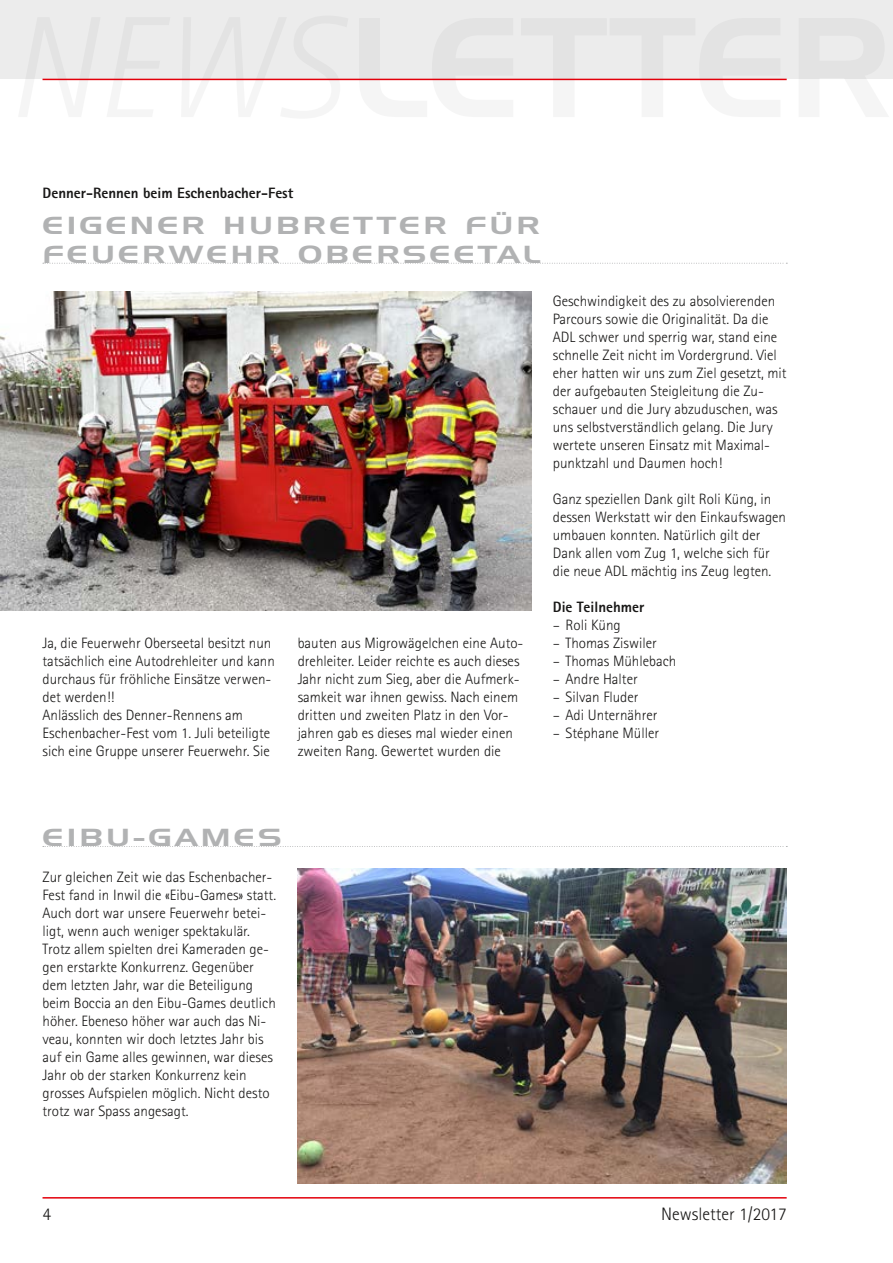
<style>
.page{position:relative;width:893px;height:1263px;background:#fff}
.page>*{position:absolute;margin:0;border:0;box-sizing:border-box;transform-origin:0 0}
.t1{font:24px/28.8px "Handel Gothic BT";letter-spacing:.1em;color:#b1b2b3;scale:1.3 1}
.t2{font:300 18px "Rotis Sans Serif";color:#181716}
.t3{font:300 15px/18px "Rotis Sans Serif";color:#181716}
.t4{font:800 15px "Rotis Sans Serif";color:#181716}
</style>
<div class="page">
<div style="left:0;top:0;width:893px;height:79px;background:#ececec"></div>
<hr style="left:43px;top:1197px;width:744px;height:1px;background:#e3000b">
<hr style="left:43px;top:79px;width:744px;height:1px;background:#e3000b">
<svg style="left:43px;top:263px;width:744px;height:1px"></svg>
<img style="left:0;top:291px;width:531px;height:319px">
<img style="left:298px;top:869px;width:489px;height:314px">
<svg style="left:43px;top:846px;width:744px;height:1px"></svg>
<p class="t4" style="left:43px;top:183px;width:252px">Denner-Rennen beim Eschenbacher-Fest</p>
<h1 class="t1" style="left:43px;top:211px;width:385px">EIGENER HUBRETTER FÜR<br>FEUERWEHR OBERSEETAL</h1>
<p class="t3" style="left:43px;top:634px;width:234px">Ja, die Feuerwehr Oberseetal besitzt nun tatsächlich eine Autodrehleiter und kann durchaus für fröhliche Einsätze verwen&shy;det werden!!<br>Anlässlich des Denner-Rennens am Eschenbacher-Fest vom 1. Juli beteiligte sich eine Gruppe unserer Feuerwehr. Sie</p>
<p class="t3" style="left:298px;top:634px;width:227px">bauten aus Migrowägelchen eine Auto&shy;drehleiter. Leider reichte es auch dieses Jahr nicht zum Sieg, aber die Aufmerk&shy;samkeit war ihnen gewiss. Nach einem dritten und zweiten Platz in den Vor&shy;jahren gab es dieses mal wieder einen zweiten Rang. Gewertet wurden die</p>
<p class="t3" style="left:553px;top:292px;width:235px">Geschwindigkeit des zu absolvierenden Parcours sowie die Originalität. Da die ADL schwer und sperrig war, stand eine schnelle Zeit nicht im Vordergrund. Viel eher hatten wir uns zum Ziel gesetzt, mit der aufgebauten Steigleitung die Zu&shy;schauer und die Jury abzuduschen, was uns selbstverständlich gelang. Die Jury wertete unseren Einsatz mit Maximal&shy;punktzahl und Daumen hoch!</p>
<p class="t3" style="left:553px;top:490px;width:235px">Ganz speziellen Dank gilt Roli Küng, in dessen Werkstatt wir den Einkaufswagen umbauen konnten. Natürlich gilt der Dank allen vom Zug 1, welche sich für die neue ADL mächtig ins Zeug legten.</p>
<p class="t4" style="left:553px;top:597px;width:93px">Die Teilnehmer</p>
<p class="t3" style="left:553px;top:616px;width:70px">– Roli Küng</p>
<p class="t3" style="left:553px;top:634px;width:106px">– Thomas Ziswiler</p>
<p class="t3" style="left:553px;top:652px;width:125px">– Thomas Mühlebach</p>
<p class="t3" style="left:553px;top:670px;width:86px">– Andre Halter</p>
<p class="t3" style="left:553px;top:688px;width:87px">– Silvan Fluder</p>
<p class="t3" style="left:553px;top:706px;width:106px">– Adi Unternährer</p>
<p class="t3" style="left:553px;top:724px;width:108px">– Stéphane Müller</p>
<h1 class="t1" style="left:43px;top:823px;width:185px">EIBU-GAMES</h1>
<p class="t3" style="left:43px;top:868px;width:235px">Zur gleichen Zeit wie das Eschenbacher-Fest fand in Inwil die «Eibu-Games» statt.<br>Auch dort war unsere Feuerwehr betei&shy;ligt, wenn auch weniger spektakulär.<br>Trotz allem spielten drei Kameraden ge&shy;gen erstarkte Konkurrenz. Gegenüber dem letzten Jahr, war die Beteiligung beim Boccia an den Eibu-Games deutlich höher. Ebeneso höher war auch das Ni&shy;veau, konnten wir doch letztes Jahr bis auf ein Game alles gewinnen, war dieses Jahr ob der starken Konkurrenz kein grosses Aufspielen möglich. Nicht desto trotz war Spass angesagt.</p>
<p class="t2" style="left:43px;top:1204px;width:10px">4</p>
<p class="t2" style="left:661px;top:1204px;width:127px">Newsletter 1/2017</p>
</div>
